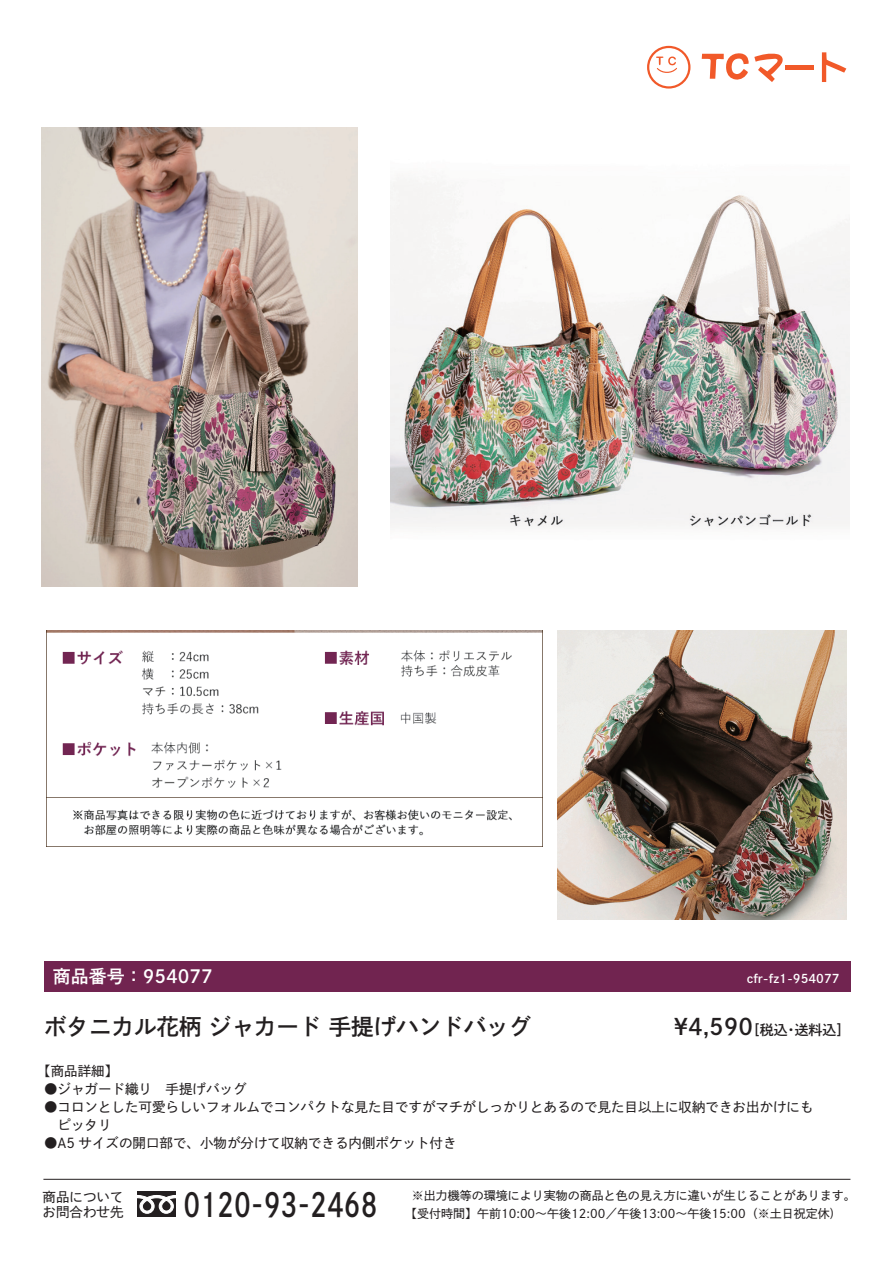
<style>
.page{position:relative;width:893px;height:1263px;background:#fff}
.page>*{position:absolute;margin:0;border:0;box-sizing:border-box;transform-origin:0 0}
.t1{font:32.55px "DNP Shuei Go Kin Std B";color:#231f20;scale:.8 1}
.t2{font:22.5px "DNP Shuei Go Kin Std B";color:#231f20}
.t3{font:18px "DNP Shuei Go Kin Std B";color:#fff}
.t4{font:13.95px "DNP Shuei Go Kin Std B";color:#231f20}
.t5{font:13.5px/18px "DNP Shuei Go Kin Std M";color:#231f20}
.t6{font:12px "DNP Shuei Go Kin Std M";color:#231f20}
.t7{font:12px "DNP Shuei Go Kin Std B";color:#fff}
.s1{font-size:22.5px}
</style>
<div class="page">
<img style="left:390px;top:177px;width:459px;height:351px">
<img style="left:557px;top:630px;width:289px;height:289px">
<img style="left:46px;top:630px;width:496px;height:216px">
<img style="left:41px;top:128px;width:317px;height:458px">
<div style="left:44px;top:961px;width:806px;height:31px;background:#712450"></div>
<div style="left:137px;top:1191px;width:39px;height:26px;background:#231f20"></div>
<svg style="left:137px;top:1195px;width:39px;height:19px"></svg>
<hr style="left:43px;top:1179px;width:807px;height:1px;background:#231f20">
<svg style="left:822px;top:52px;width:24px;height:30px"></svg>
<svg style="left:702px;top:53px;width:81px;height:29px"></svg>
<div style="left:785px;top:65px;width:28px;height:5px;background:#f15929"></div>
<svg style="left:647px;top:46px;width:43px;height:43px"></svg>
<div style="left:649px;top:48px;width:39px;height:38px;background:#fff;border-radius:50%"></div>
<svg style="left:656px;top:56px;width:21px;height:17px"></svg>
<h3 class="t3" style="left:53px;top:964px;width:161px">商品番号：954077</h3>
<p class="t7" style="left:747px;top:970px;width:94px">cfr-fz1-954077</p>
<h2 class="t2" style="left:44px;top:1011px;width:489px">ボタニカル花柄 ジャカード 手提げハンドバッグ</h2>
<p class="t4" style="left:674px;top:1020px;width:178px"><span class="s1">¥4,590</span>［税込・送料込］</p>
<p class="t5" style="left:37px;top:1062px;width:82px">【商品詳細】</p>
<p class="t5" style="left:44px;top:1080px;width:204px">●ジャガード織り　手提げバッグ</p>
<p class="t5" style="left:44px;top:1098px;width:771px">●コロンとした可愛らしいフォルムでコンパクトな見た目ですがマチがしっかりとあるので見た目以上に収納できお出かけにも　ピッタリ</p>
<p class="t5" style="left:44px;top:1134px;width:414px">●A5 サイズの開口部で、小物が分けて収納できる内側ポケット付き</p>
<p class="t5" style="left:43px;top:1189px;width:82px;line-height:15px">商品についてお問合わせ先</p>
<h1 class="t1" style="left:184px;top:1182px;width:244px">0120-93-2468</h1>
<p class="t6" style="left:412px;top:1188px;width:445px">※出力機等の環境により実物の商品と色の見え方に違いが生じることがあります。</p>
<p class="t6" style="left:411px;top:1205px;width:436px">【受付時間】午前10:00～午後12:00／午後13:00～午後15:00（※土日祝定休)　</p>
</div>
